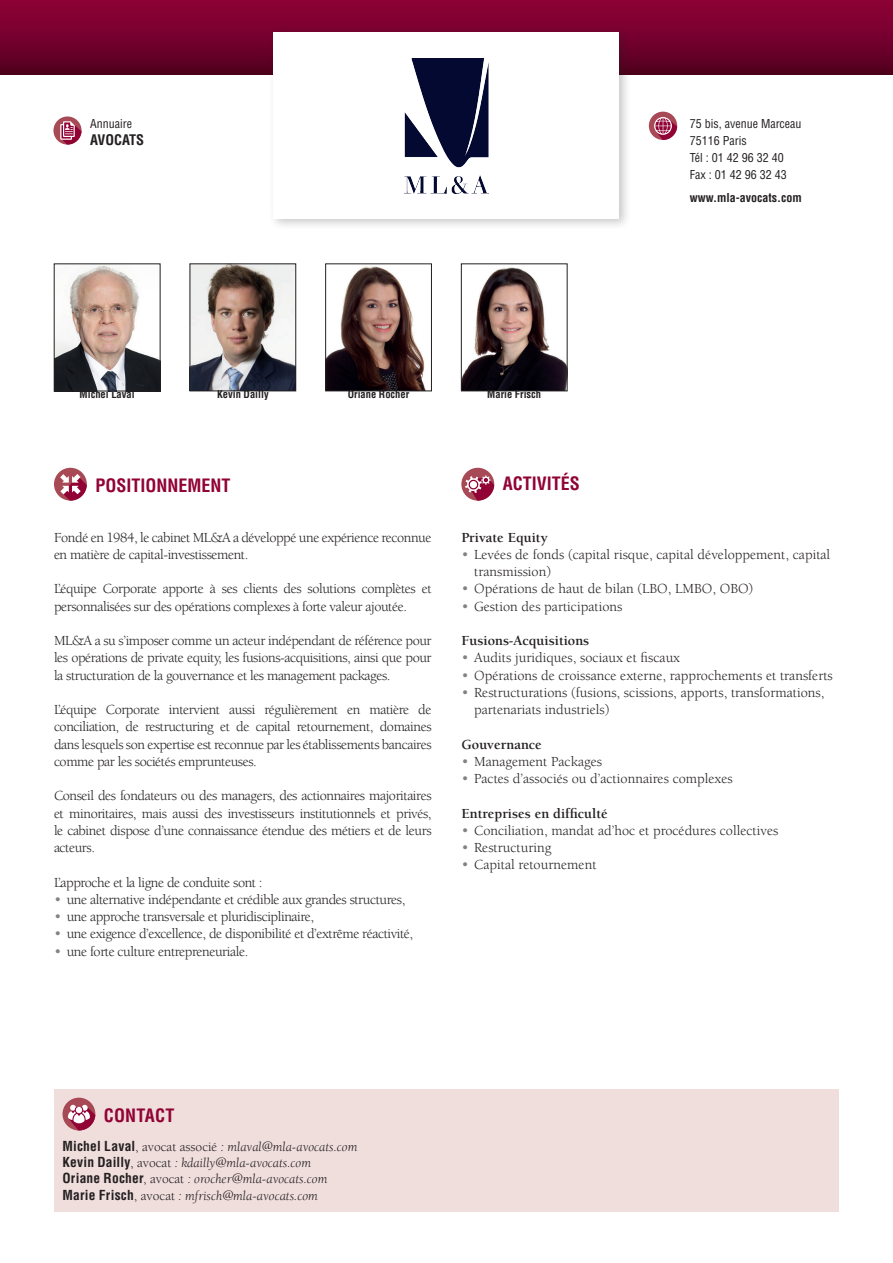
<style>
.page{position:relative;width:893px;height:1263px;background:#fff}
.page>*{position:absolute;margin:0;border:0;box-sizing:border-box;transform-origin:0 0}
.t1{font:700 condensed 18px "Helvetica LT Std";color:#910335}
.t2{font:14.25px/17.2px "Berkeley Std";letter-spacing:-.03em;color:#231f20;text-align:justify}
.t3{font:14.25px/17.2px "Berkeley Std";color:#231f20}
.t4{font:700 14.25px "Berkeley Std";color:#231f20}
.t5{font:700 condensed 14.25px "Helvetica LT Std";color:#231f20}
.t6{font:italic 13.5px/16.2px "Berkeley Std";color:#231f20}
.t7{font:condensed 12px/17.2px "Helvetica LT Std";color:#231f20}
.t8{font:700 condensed 12px "Helvetica LT Std";color:#231f20}
.t9{font:700 condensed 10.5px "Helvetica LT Std";color:#231f20}
.s1{font-size:15px;color:#808285}
.s2{font-family:"Helvetica LT Std";font-weight:700;font-style:normal;font-stretch:condensed}
.s3{font-style:normal}
</style>
<div class="page">
<div style="left:0;top:0;width:893px;height:74px;background:linear-gradient(to bottom,#920138,#550021)"></div>
<div style="left:268px;top:26px;width:363px;height:205px;background:#231f20;opacity:.25"></div>
<div style="left:274px;top:32px;width:345px;height:186px;background:#fff"></div>
<svg style="left:53px;top:116px;width:29px;height:29px"></svg>
<svg style="left:60px;top:121px;width:22px;height:24px"></svg>
<div style="left:649px;top:112px;width:28px;height:28px;background:#a84956;border-radius:50%"></div>
<svg style="left:654px;top:117px;width:23px;height:23px"></svg>
<img style="left:405px;top:58px;width:83px;height:135px">
<img style="left:56px;top:266px;width:102px;height:123px">
<div style="left:54px;top:264px;width:106px;height:127px;border:1px solid #231f20"></div>
<div style="left:54px;top:468px;width:33px;height:33px;background:#a84956;border-radius:50%"></div>
<svg style="left:60px;top:474px;width:27px;height:27px"></svg>
<img style="left:463px;top:267px;width:102px;height:122px">
<div style="left:461px;top:264px;width:106px;height:127px;border:1px solid #231f20"></div>
<img style="left:192px;top:266px;width:102px;height:123px">
<div style="left:190px;top:264px;width:106px;height:127px;border:1px solid #231f20"></div>
<div style="left:461px;top:468px;width:33px;height:33px;background:#a84956;border-radius:50%"></div>
<svg style="left:465px;top:475px;width:29px;height:26px"></svg>
<div style="left:470px;top:481px;width:7px;height:7px;background:#fff;border-radius:50%"></div>
<div style="left:54px;top:1089px;width:785px;height:123px;background:#f0dedd"></div>
<div style="left:63px;top:1098px;width:32px;height:32px;background:#a84956;border-radius:50%"></div>
<svg style="left:68px;top:1105px;width:27px;height:25px"></svg>
<img style="left:327px;top:266px;width:98px;height:123px">
<div style="left:325px;top:264px;width:107px;height:127px;border:1px solid #231f20"></div>
<p class="t7" style="left:90px;top:114px;width:43px">Annuaire</p>
<p class="t5" style="left:90px;top:131px;width:56px">AVOCATS</p>
<p class="t9" style="left:80px;top:387px;width:57px">Michel Laval</p>
<p class="t9" style="left:348px;top:387px;width:63px">Oriane Rocher</p>
<p class="t9" style="left:217px;top:387px;width:53px">Kevin Dailly</p>
<p class="t9" style="left:487px;top:387px;width:55px">Marie Frisch</p>
<p class="t1" style="left:95px;top:474px;width:137px">POSITIONNEMENT</p>
<p class="t1" style="left:503px;top:472px;width:79px">ACTIVITÉS</p>
<p class="t7" style="left:690px;top:114px;width:113px">75 bis, avenue Marceau<br>75116 Paris<br>Tél : 01 42 96 32 40<br>Fax : 01 42 96 32 43</p>
<p class="t8" style="left:690px;top:190px;width:114px">www.mla-avocats.com</p>
<p class="t2" style="left:54px;top:529px;width:379px">Fondé en 1984, le cabinet ML&amp;A a développé une expérience reconnue en matière de capital-investissement.</p>
<p class="t2" style="left:54px;top:580px;width:379px">L’équipe Corporate apporte à ses clients des solutions complètes et personnalisées sur des opérations complexes à forte valeur ajoutée.</p>
<p class="t2" style="left:54px;top:632px;width:379px">ML&amp;A a su s’imposer comme un acteur indépendant de référence pour les opérations de private equity, les fusions-acquisitions, ainsi que pour la structuration de la gouvernance et les management packages.</p>
<p class="t2" style="left:54px;top:701px;width:379px">L’équipe Corporate intervient aussi régulièrement en matière de conciliation, de restructuring et de capital retournement, domaines dans lesquels son expertise est reconnue par les établissements bancaires comme par les sociétés emprunteuses.</p>
<p class="t2" style="left:54px;top:787px;width:379px">Conseil des fondateurs ou des managers, des actionnaires majoritaires et minoritaires, mais aussi des investisseurs institutionnels et privés, le cabinet dispose d’une connaissance étendue des métiers et de leurs acteurs.</p>
<p class="t2" style="left:54px;top:874px;width:210px">L’approche et la ligne de conduite sont :</p>
<p class="t2" style="left:54px;top:891px;width:353px"><span class="s1">•</span> une alternative indépendante et crédible aux grandes structures,</p>
<p class="t2" style="left:54px;top:908px;width:262px"><span class="s1">•</span> une approche transversale et pluridisciplinaire,</p>
<p class="t2" style="left:54px;top:925px;width:361px"><span class="s1">•</span> une exigence d’excellence, de disponibilité et d’extrême réactivité,</p>
<p class="t2" style="left:54px;top:943px;width:196px"><span class="s1">•</span> une forte culture entrepreneuriale.</p>
<p class="t4" style="left:461px;top:529px;width:88px">Private Equity</p>
<p class="t3" style="left:474px;top:546px;width:358px;text-indent:-13px"><span class="s1">•</span> Levées de fonds (capital risque, capital développement, capital transmission)</p>
<p class="t3" style="left:461px;top:580px;width:293px"><span class="s1">•</span> Opérations de haut de bilan (LBO, LMBO, OBO)</p>
<p class="t3" style="left:461px;top:598px;width:163px"><span class="s1">•</span> Gestion des participations</p>
<p class="t4" style="left:461px;top:633px;width:129px">Fusions-Acquisitions</p>
<p class="t3" style="left:461px;top:649px;width:220px"><span class="s1">•</span> Audits juridiques, sociaux et fiscaux</p>
<p class="t3" style="left:461px;top:667px;width:373px"><span class="s1">•</span> Opérations de croissance externe, rapprochements et transferts</p>
<p class="t3" style="left:474px;top:684px;width:352px;text-indent:-13px"><span class="s1">•</span> Restructurations (fusions, scissions, apports, transformations, partenariats industriels)</p>
<p class="t4" style="left:461px;top:736px;width:82px">Gouvernance</p>
<p class="t3" style="left:461px;top:753px;width:142px"><span class="s1">•</span> Management Packages</p>
<p class="t3" style="left:461px;top:770px;width:273px"><span class="s1">•</span> Pactes d’associés ou d’actionnaires complexes</p>
<p class="t4" style="left:461px;top:805px;width:148px">Entreprises en difficulté</p>
<p class="t3" style="left:461px;top:822px;width:319px"><span class="s1">•</span> Conciliation, mandat ad’hoc et procédures collectives</p>
<p class="t3" style="left:461px;top:839px;width:92px"><span class="s1">•</span> Restructuring</p>
<p class="t3" style="left:461px;top:856px;width:137px"><span class="s1">•</span> Capital retournement</p>
<p class="t1" style="left:104px;top:1104px;width:72px">CONTACT</p>
<p class="t6" style="left:63px;top:1139px;width:296px"><span class="s2">Michel Laval</span><span class="s3">, avocat associé</span> : mlaval@mla-avocats.com <span class="s2">Kevin Dailly</span><span class="s3">, avocat</span> : kdailly@mla-avocats.com<br><span class="s2">Oriane Rocher</span><span class="s3">, avocat</span> : orocher@mla-avocats.com <span class="s2">Marie Frisch</span><span class="s3">, avocat</span> : mfrisch@mla-avocats.com</p>
</div>
